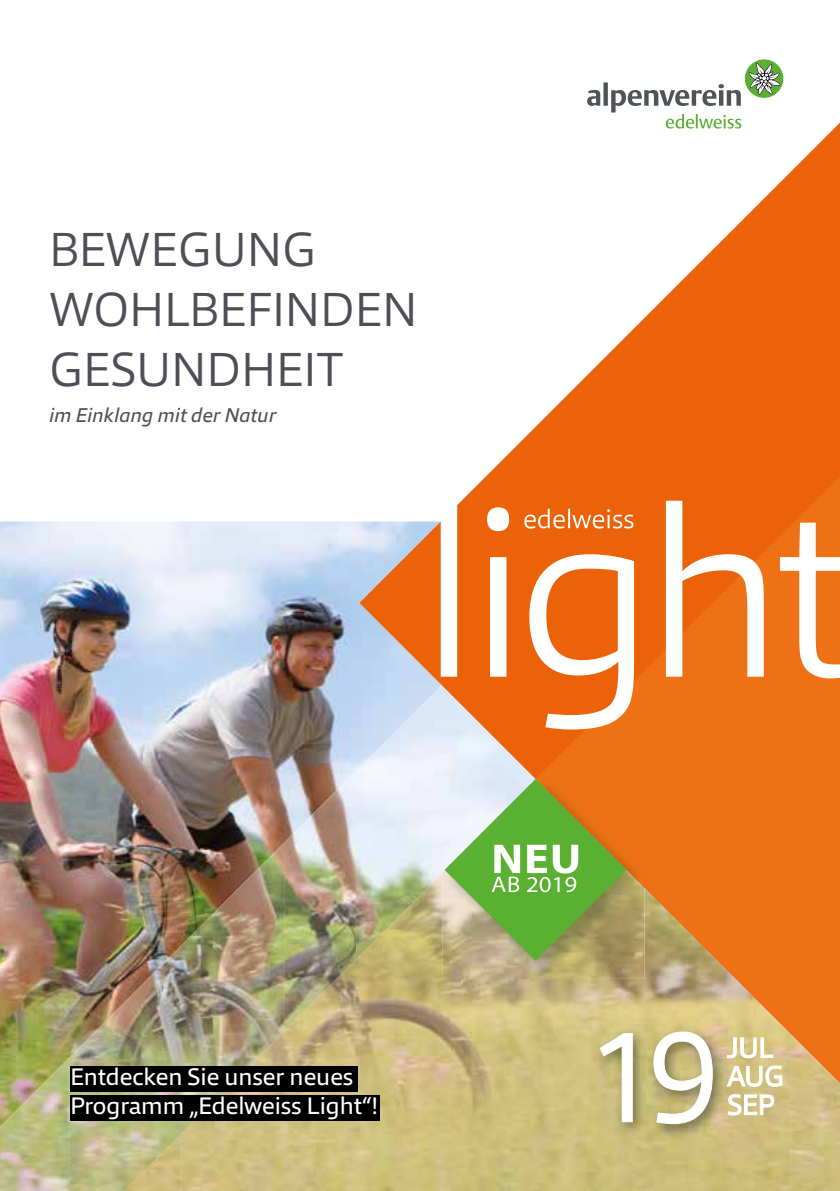
<style>
.page{position:relative;width:840px;height:1191px;background:#fff}
.page>*{position:absolute;margin:0;border:0;box-sizing:border-box;transform-origin:0 0}
.t1{font:300 48px/60px "Qubo";letter-spacing:.01em;color:#4d4e56}
.t2{font:24px/28.8px "Qubo";color:#fff}
.t3{font:italic 20px "Qubo";color:#4d4e56}
</style>
<div class="page">
<svg style="left:744px;top:59px;width:39px;height:39px"></svg>
<div style="left:743px;top:59px;width:40px;height:40px;border:1px solid #fff;border-radius:50%"></div>
<svg style="left:748px;top:63px;width:32px;height:32px"></svg>
<svg style="left:587px;top:82px;width:154px;height:41px"></svg>
<img style="left:0;top:521px;width:359px;height:535px">
<img style="left:284px;top:770px;width:72px;height:229px">
<img style="left:212px;top:842px;width:72px;height:224px">
<img style="left:141px;top:913px;width:72px;height:221px">
<img style="left:69px;top:985px;width:72px;height:206px">
<img style="left:0;top:1056px;width:70px;height:135px">
<svg style="left:359px;top:123px;width:480px;height:750px"></svg>
<img style="left:315px;top:873px;width:136px;height:318px">
<img style="left:722px;top:1081px;width:67px;height:110px">
<img style="left:451px;top:978px;width:135px;height:213px">
<img style="left:248px;top:999px;width:68px;height:192px">
<img style="left:789px;top:1081px;width:50px;height:110px">
<img style="left:180px;top:1091px;width:68px;height:100px">
<img style="left:586px;top:1081px;width:68px;height:110px">
<img style="left:124px;top:1134px;width:57px;height:57px">
<img style="left:654px;top:1139px;width:68px;height:52px">
<svg style="left:537px;top:476px;width:302px;height:605px;background:#e5812e"></svg>
<img style="left:442px;top:780px;width:202px;height:198px">
<img style="left:535px;top:777px;width:109px;height:110px">
<svg style="left:444px;top:779px;width:182px;height:182px;background:#9cb164"></svg>
<img style="left:593px;top:1024px;width:134px;height:115px">
<svg style="left:598px;top:1031px;width:115px;height:93px"></svg>
<svg style="left:439px;top:500px;width:400px;height:230px"></svg>
<div style="left:70px;top:1066px;width:288px;height:25px;background:#000"></div>
<div style="left:70px;top:1094px;width:310px;height:26px;background:#000"></div>
<svg style="left:727px;top:1094px;width:47px;height:21px"></svg>
<svg style="left:726px;top:1065px;width:56px;height:22px"></svg>
<svg style="left:726px;top:1037px;width:47px;height:21px"></svg>
<h1 class="t1" style="left:49px;top:218px;width:369px">BEWEGUNG<br>WOHLBEFINDEN<br>GESUNDHEIT</h1>
<p class="t3" style="left:49px;top:402px;width:228px">im Einklang mit der Natur</p>
<p class="t2" style="left:70px;top:1062px;width:309px">Entdecken Sie unser neues<br>Programm „Edelweiss Light“!</p>
</div>
